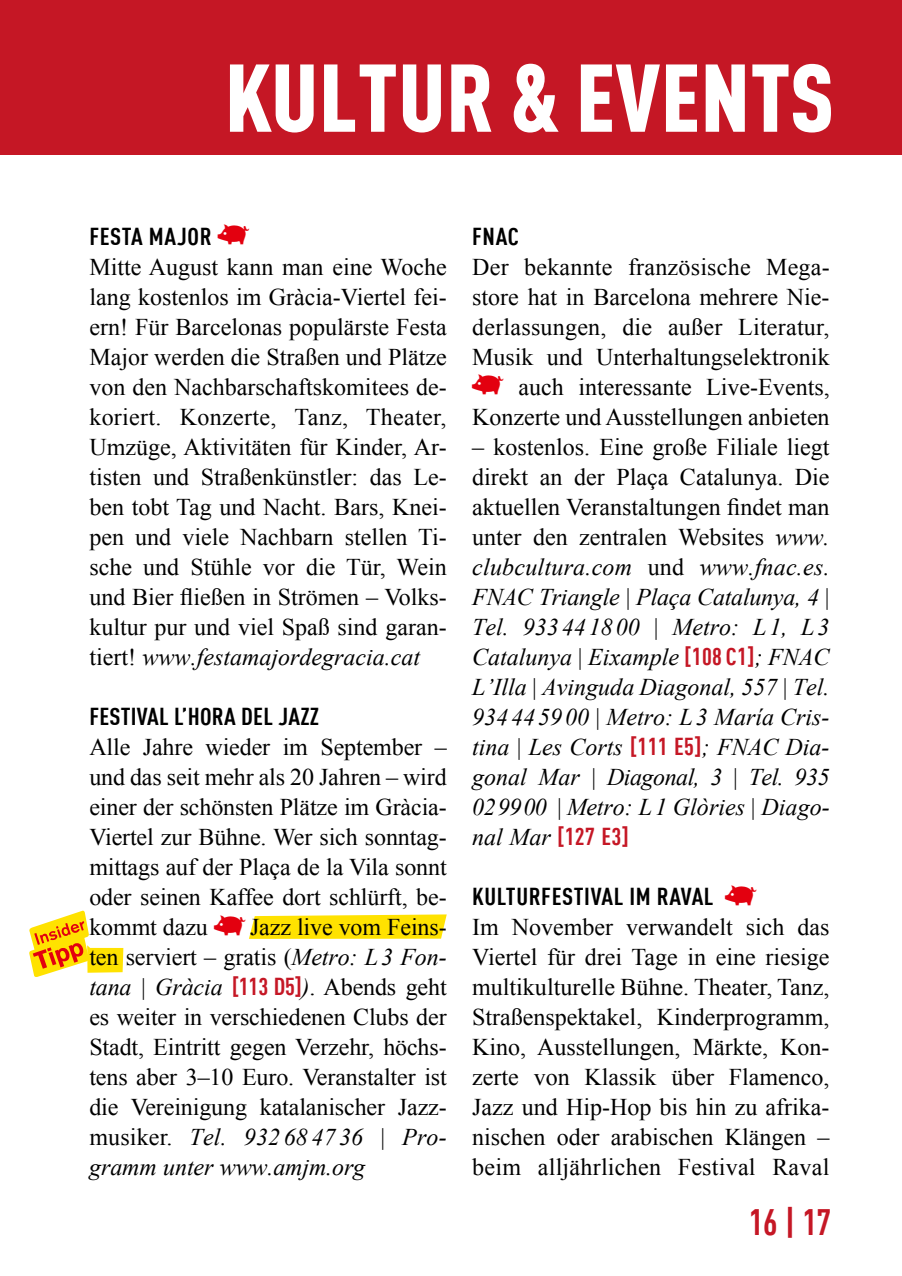
<style>
.page{position:relative;width:902px;height:1276px;background:#fff}
.page>*{position:absolute;margin:0;border:0;box-sizing:border-box;transform-origin:0 0}
.t1{font:900 94.5px "MPDIN Pro Cond";letter-spacing:.005em;color:#fff}
.t2{font:700 36px "MPDIN Pro Cond";color:#c51725}
.t3{font:24px/30px "MP Times New Roman";color:#000;text-align:justify}
.t4{font:italic 24px/30px "MP Times New Roman";color:#000;text-align:justify}
.t5{font:700 24px "MPDIN Pro Cond";letter-spacing:.025em;color:#000;scale:1.04 1}
.t6{font:700 24px "MPDIN Pro Cond";color:#c51725}
.s1{font-family:"Marco Polo Piktogramme";font-weight:400;font-size:21px;color:#e3000f}
.s2{font-style:italic}
.s3{font-family:"Marco Polo Piktogramme";font-size:21px;color:#e3000f}
.s4{font-family:"MPDIN Pro Cond";font-weight:700;color:#c51725}
.s5{font-style:normal}
.s6{font-family:"MPDIN Pro Cond";font-weight:700;font-style:normal;color:#c51725}
.s7{font-family:"MP Times New Roman";font-weight:400;font-style:italic;color:#000}
</style>
<div class="page">
<div style="left:0;top:0;width:901px;height:155px;background:#c51725"></div>
<svg style="left:249px;top:914px;width:197px;height:25px;background:#ffe415"></svg>
<svg style="left:29px;top:910px;width:94px;height:67px"></svg>
<h1 class="t1" style="left:225px;top:30px;width:611px">KULTUR &amp; EVENTS</h1>
<p class="t5" style="left:89px;top:219px;width:155px">FESTA MAJOR <span class="s1">4</span></p>
<p class="t3" style="left:89px;top:251px;width:359px">Mitte August kann man eine Woche lang kostenlos im Gràcia-Viertel fei&shy;ern! Für Barcelonas populärste Festa Major werden die Straßen und Plätze von den Nachbarschaftskomitees de&shy;koriert. Konzerte, Tanz, Theater, Umzüge, Aktivitäten für Kinder, Ar&shy;tisten und Straßenkünstler: das Le&shy;ben tobt Tag und Nacht. Bars, Knei&shy;pen und viele Nachbarn stellen Ti&shy;sche und Stühle vor die Tür, Wein und Bier fließen in Strömen – Volks&shy;kultur pur und viel Spaß sind garan&shy;tiert! <span class="s2">www.festamajordegracia.cat</span></p>
<p class="t5" style="left:89px;top:699px;width:222px">FESTIVAL L’HORA DEL JAZZ</p>
<p class="t3" style="left:89px;top:731px;width:359px">Alle Jahre wieder im September – und das seit mehr als 20 Jahren – wird einer der schönsten Plätze im Gràcia-Viertel zur Bühne. Wer sich sonntag&shy;mittags auf der Plaça de la Vila sonnt oder seinen Kaffee dort schlürft, be&shy;kommt dazu <span class="s3">4</span> Jazz live vom Feins&shy;ten serviert – gratis (<span class="s2">Metro: L3 Fon&shy;tana</span> | <span class="s2">Gràcia</span> <span class="s4">[113 D5]</span><span class="s2">)</span>. Abends geht es weiter in verschiedenen Clubs der Stadt, Eintritt gegen Verzehr, höchs&shy;tens aber 3–10 Euro. Veranstalter ist die Vereinigung katalanischer Jazz&shy;musiker. <span class="s2">Tel. 932 68 47 36</span> | <span class="s2">Pro&shy;gramm unter www.amjm.org</span></p>
<p class="t5" style="left:472px;top:219px;width:46px">FNAC</p>
<p class="t3" style="left:472px;top:251px;width:359px">Der bekannte französische Mega&shy;store hat in Barcelona mehrere Nie&shy;derlassungen, die außer Literatur, Musik und Unterhaltungselektronik <span class="s3">4</span> auch interessante Live-Events, Konzerte und Ausstellungen anbieten</p>
<p class="t4" style="left:472px;top:431px;width:359px"><span class="s5">– kostenlos. Eine große Filiale liegt direkt an der Plaça Catalunya. Die aktuellen Veranstaltungen findet man unter den zentralen Websites</span> www. clubcultura.com <span class="s5">und</span> www.fnac.es.<br>FNAC Triangle <span class="s5">|</span> Plaça Catalunya, 4 <span class="s5">| </span>Tel. 933441800 <span class="s5">|</span> Metro: L1, L3<br>Catalunya <span class="s5">|</span> Eixample <span class="s6">[108 C1]</span>; FNAC L’Illa <span class="s5">|</span> Avinguda Diagonal, 557 <span class="s5">|</span> Tel.<br>934 44 5900 <span class="s5">|</span> Metro: L3 María Cris&shy;tina <span class="s5">|</span> Les Corts <span class="s6">[111 E5]</span>; FNAC Dia&shy;gonal Mar <span class="s5">|</span> Diagonal, 3 <span class="s5">|</span> Tel. 935<br>029900 <span class="s5">|</span> Metro: L1 Glòries <span class="s5">|</span> Diago-</p>
<p class="t6" style="left:472px;top:819px;width:158px"><span class="s7">nal Mar</span> [127 E3]</p>
<p class="t5" style="left:472px;top:879px;width:275px">KULTURFESTIVAL IM RAVAL <span class="s1">4</span></p>
<p class="t3" style="left:472px;top:911px;width:359px">Im November verwandelt sich das Viertel für drei Tage in eine riesige multikulturelle Bühne. Theater, Tanz, Straßenspektakel, Kinderprogramm, Kino, Ausstellungen, Märkte, Kon&shy;zerte von Klassik über Flamenco, Jazz und Hip-Hop bis hin zu afrika&shy;nischen oder arabischen Klängen – beim alljährlichen Festival Raval</p>
<h2 class="t2" style="left:748px;top:1197px;width:84px">16 | 17</h2>
</div>
